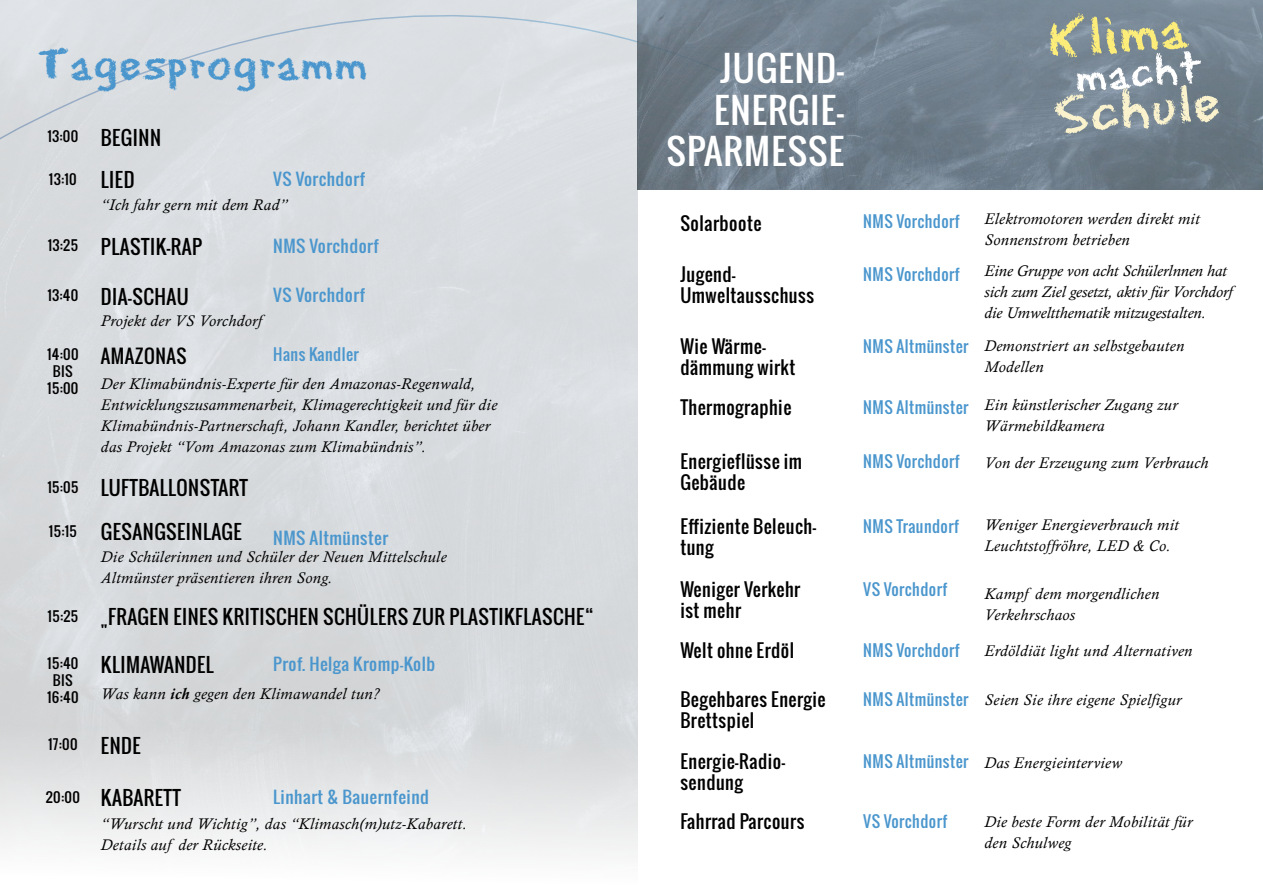
<style>
.page{position:relative;width:1263px;height:893px;background:#fff}
.page>*{position:absolute;margin:0;border:0;box-sizing:border-box;transform-origin:0 0}
.t1{font:57.6px "Eraser Dust";color:#f9f2cc;scale:1.05 1}
.t2{font:57.6px "Eraser Dust";color:#fcec79;scale:1.05 1}
.t3{font:47.55px "Eraser Dust";letter-spacing:.03em;color:#4a96cd;scale:1.05 1}
.t4{font:46.05px "Eraser Dust";color:#fff;scale:1.05 1}
.t5{font:34.5px/41.4px "Oswald";letter-spacing:.03em;color:#fff;text-align:right;scale:1.05 1}
.t6{font:19.5px "Oswald";letter-spacing:.025em;color:#000}
.t7{font:18.75px "Oswald";letter-spacing:.025em;color:#000}
.t8{font:18px/21px "Oswald";letter-spacing:.03em;color:#000}
.t9{font:16.35px "Oswald";letter-spacing:.03em;color:#4a96cd;scale:1.05 1}
.t10{font:italic 15.75px/21px "Calisto";letter-spacing:.03em;color:#000}
.t11{font:15.75px "Oswald";letter-spacing:.03em;color:#4a96cd}
.t12{font:italic 15.75px/21px "Calisto";letter-spacing:.01em;color:#000}
.t13{font:13.5px/17.1px "Oswald";letter-spacing:.025em;color:#000;text-align:center;scale:1.05 1}
.s1{font-weight:700}
</style>
<div class="page">
<img style="left:0;top:0;width:638px;height:854px">
<img style="left:638px;top:0;width:625px;height:190px">
<h2 class="t3" style="left:38px;top:31px;width:315px">Tagesprogramm</h2>
<p class="t13" style="left:47px;top:128px;width:31px">13:00</p>
<p class="t6" style="left:101px;top:123px;width:61px">BEGINN</p>
<p class="t13" style="left:49px;top:170px;width:28px">13:10</p>
<p class="t6" style="left:101px;top:165px;width:35px">LIED</p>
<p class="t9" style="left:273px;top:167px;width:89px">VS Vorchdorf</p>
<p class="t10" style="left:101px;top:195px;width:188px">“Ich fahr gern mit dem Rad”</p>
<p class="t13" style="left:48px;top:237px;width:30px">13:25</p>
<p class="t6" style="left:101px;top:232px;width:103px">PLASTIK-RAP</p>
<p class="t9" style="left:273px;top:233px;width:102px">NMS Vorchdorf</p>
<p class="t13" style="left:47px;top:287px;width:31px">13:40</p>
<p class="t6" style="left:101px;top:281px;width:89px">DIA-SCHAU</p>
<p class="t9" style="left:273px;top:282px;width:89px">VS Vorchdorf</p>
<p class="t10" style="left:101px;top:310px;width:162px">Projekt der VS Vorchdorf</p>
<p class="t13" style="left:47px;top:345px;width:31px">14:00<br>BIS<br>15:00</p>
<p class="t7" style="left:101px;top:342px;width:87px">AMAZONAS</p>
<p class="t11" style="left:273px;top:343px;width:87px">Hans Kandler</p>
<p class="t10" style="left:101px;top:374px;width:398px">Der Klimabündnis-Experte für den Amazonas-Regenwald, Entwicklungszusammenarbeit, Klimagerechtigkeit und für die Klimabündnis-Partnerschaft, Johann Kandler, berichtet über das Projekt “Vom Amazonas zum Klimabündnis”.</p>
<p class="t13" style="left:47px;top:479px;width:31px">15:05</p>
<p class="t6" style="left:101px;top:473px;width:149px">LUFTBALLONSTART</p>
<p class="t13" style="left:49px;top:522px;width:28px">15:15</p>
<p class="t6" style="left:101px;top:517px;width:142px">GESANGSEINLAGE</p>
<p class="t9" style="left:273px;top:525px;width:111px">NMS Altmünster</p>
<p class="t10" style="left:101px;top:546px;width:347px">Die Schülerinnen und Schüler der Neuen Mittelschule<br>Altmünster präsentieren ihren Song.</p>
<p class="t13" style="left:48px;top:607px;width:30px">15:25</p>
<p class="t6" style="left:101px;top:601px;width:494px">„FRAGEN EINES KRITISCHEN SCHÜLERS ZUR PLASTIKFLASCHE“</p>
<p class="t13" style="left:47px;top:654px;width:31px">15:40<br>BIS<br>16:40</p>
<p class="t13" style="left:48px;top:736px;width:30px">17:00</p>
<p class="t13" style="left:46px;top:788px;width:34px">20:00</p>
<p class="t6" style="left:101px;top:650px;width:114px">KLIMAWANDEL</p>
<p class="t9" style="left:273px;top:652px;width:156px">Prof. Helga Kromp-Kolb</p>
<p class="t10" style="left:101px;top:683px;width:280px">Was kann <span class="s1">ich</span> gegen den Klimawandel tun?</p>
<p class="t6" style="left:101px;top:731px;width:41px">ENDE</p>
<p class="t6" style="left:101px;top:783px;width:82px">KABARETT</p>
<p class="t9" style="left:273px;top:785px;width:150px">Linhart &amp; Bauernfeind</p>
<p class="t10" style="left:101px;top:813px;width:367px">“Wurscht und Wichtig”, das “Klimasch(m)utz-Kabarett.<br>Details auf der Rückseite.</p>
<h3 class="t5" style="left:666px;top:47px;width:171px">JUGEND-<br>ENERGIE-<br>SPARMESSE</h3>
<p class="t8" style="left:680px;top:212px;width:83px">Solarboote</p>
<p class="t8" style="left:680px;top:264px;width:135px">Jugend-<br>Umweltausschuss</p>
<p class="t8" style="left:680px;top:335px;width:116px">Wie Wärme&shy;dämmung wirkt</p>
<p class="t8" style="left:680px;top:397px;width:112px">Thermographie</p>
<p class="t8" style="left:680px;top:451px;width:123px">Energieflüsse im<br>Gebäude</p>
<p class="t8" style="left:680px;top:515px;width:137px">Effiziente Beleuch&shy;tung</p>
<p class="t8" style="left:680px;top:578px;width:121px">Weniger Verkehr ist mehr</p>
<p class="t8" style="left:680px;top:639px;width:115px">Welt ohne Erdöl</p>
<p class="t8" style="left:680px;top:689px;width:147px">Begehbares Energie<br>Brettspiel</p>
<p class="t8" style="left:680px;top:751px;width:106px">Energie-Radio&shy;sendung</p>
<p class="t8" style="left:680px;top:810px;width:126px">Fahrrad Parcours</p>
<h1 class="t2" style="left:1044px;top:0;width:134px;rotate:-5deg">Klima</h1>
<h3 class="t4" style="left:1072px;top:45px;width:123px;rotate:-5deg">macht</h3>
<h1 class="t1" style="left:1051px;top:76px;width:159px;rotate:-5deg">Schule</h1>
<p class="t11" style="left:863px;top:209px;width:98px">NMS Vorchdorf</p>
<p class="t11" style="left:863px;top:262px;width:98px">NMS Vorchdorf</p>
<p class="t11" style="left:863px;top:334px;width:107px">NMS Altmünster</p>
<p class="t11" style="left:863px;top:395px;width:107px">NMS Altmünster</p>
<p class="t11" style="left:863px;top:450px;width:98px">NMS Vorchdorf</p>
<p class="t10" style="left:984px;top:208px;width:217px">Elektromotoren werden direkt mit<br>Sonnenstrom betrieben</p>
<p class="t12" style="left:984px;top:260px;width:249px">Eine Gruppe von acht Schülerlnnen hat sich zum Ziel gesetzt, aktiv für Vorchdorf die Umweltthematik mitzugestalten.</p>
<p class="t10" style="left:984px;top:336px;width:201px">Demonstriert an selbstgebauten<br>Modellen</p>
<p class="t10" style="left:984px;top:395px;width:195px">Ein künstlerischer Zugang zur<br>Wärmebildkamera</p>
<p class="t10" style="left:984px;top:452px;width:225px">Von der Erzeugung zum Verbrauch</p>
<p class="t11" style="left:863px;top:514px;width:97px">NMS Traundorf</p>
<p class="t11" style="left:863px;top:577px;width:85px">VS Vorchdorf</p>
<p class="t11" style="left:863px;top:638px;width:98px">NMS Vorchdorf</p>
<p class="t11" style="left:863px;top:687px;width:107px">NMS Altmünster</p>
<p class="t10" style="left:984px;top:514px;width:196px">Weniger Energieverbrauch mit<br>Leuchtstoffröhre, LED &amp; Co.</p>
<p class="t10" style="left:984px;top:583px;width:176px">Kampf dem morgendlichen<br>Verkehrschaos</p>
<p class="t10" style="left:984px;top:640px;width:209px">Erdöldiät light und Alternativen</p>
<p class="t10" style="left:984px;top:690px;width:199px">Seien Sie ihre eigene Spielfigur</p>
<p class="t11" style="left:863px;top:749px;width:107px">NMS Altmünster</p>
<p class="t10" style="left:984px;top:752px;width:139px">Das Energieinterview</p>
<p class="t11" style="left:863px;top:809px;width:85px">VS Vorchdorf</p>
<p class="t10" style="left:984px;top:811px;width:209px">Die beste Form der Mobilität für den Schulweg</p>
</div>
